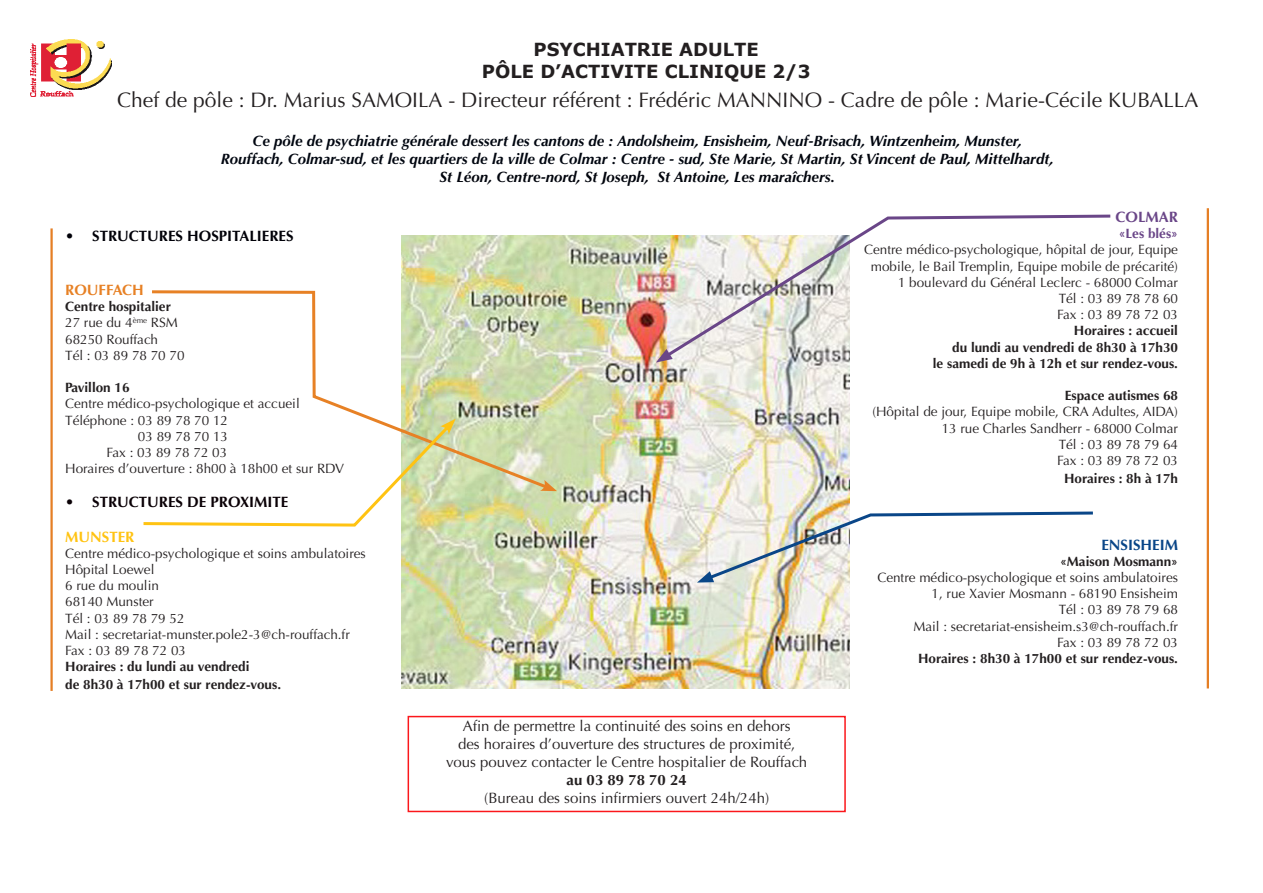
<style>
.page{position:relative;width:1263px;height:893px;background:#fff}
.page>*{position:absolute;margin:0;border:0;box-sizing:border-box;transform-origin:0 0}
.t1{font:21px "Optima";color:#231f20}
.t2{font:700 18px/21.6px "Verdana";color:#231f20;text-align:center}
.t3{font:italic 700 15px/18px "Optima";color:#000610;text-align:center}
.t4{font:15px/18px "Optima";color:#231f20;text-align:center}
.t5{font:700 15px "Optima";color:#000008}
.t6{font:700 15px "Optima";color:#0a0106}
.t7{font:700 15px "Optima";color:#0a4688}
.t8{font:700 15px "Optima";color:#e78125}
.t9{font:700 15px "Optima";color:#ffc312}
.t10{font:700 15px "Optima";color:#6a4688}
.t11{font:13.5px/16.2px "Optima";color:#231f20;text-align:right}
.t12{font:700 13.5px "Optima";color:#231f20}
.t13{font:700 13.5px "Optima";color:#6a4688}
.s1{color:#00040c}
.s2{font-weight:700}
</style>
<div class="page">
<img style="left:31px;top:39px;width:81px;height:58px">
<hr style="left:50px;top:228px;width:3px;height:463px;background:#e57f25">
<hr style="left:1207px;top:208px;width:2px;height:480px;background:#e57f25">
<div style="left:408px;top:716px;width:438px;height:96px;border:2px solid #fb171b"></div>
<img style="left:401px;top:236px;width:449px;height:452px">
<svg style="left:697px;top:510px;width:396px;height:73px"></svg>
<svg style="left:661px;top:214px;width:450px;height:147px"></svg>
<svg style="left:656px;top:349px;width:17px;height:13px"></svg>
<svg style="left:152px;top:289px;width:399px;height:202px"></svg>
<svg style="left:540px;top:480px;width:17px;height:11px"></svg>
<svg style="left:143px;top:419px;width:312px;height:109px"></svg>
<p class="t2" style="left:482px;top:38px;width:330px">PSYCHIATRIE ADULTE<br>PÔLE D’ACTIVITE CLINIQUE 2/3</p>
<p class="t1" style="left:117px;top:87px;width:1082px">Chef de pôle : Dr. Marius SAMOILA - Directeur référent : Frédéric MANNINO - Cadre de pôle : Marie-Cécile KUBALLA</p>
<p class="t3" style="left:221px;top:132px;width:834px">Ce pôle de psychiatrie générale dessert les cantons de : Andolsheim, Ensisheim, Neuf-Brisach, Wintzenheim, Munster,<br>Rouffach, Colmar-sud, et les quartiers de la ville de Colmar : Centre - sud, <span class="s1">Ste Marie, St Martin, St Vincent de Paul, Mittelhardt,<br>St Léon, Centre-nord, St Joseph, St Antoine, Les maraîchers.</span></p>
<p class="t5" style="left:65px;top:227px;width:230px">• STRUCTURES HOSPITALIERES</p>
<p class="t8" style="left:65px;top:281px;width:80px">ROUFFACH</p>
<p class="t12" style="left:65px;top:299px;width:107px">Centre hospitalier</p>
<p class="t11" style="left:65px;top:315px;width:114px;text-align:left">27 rue du 4<sup>ème</sup> RSM<br>68250 Rouffach</p>
<p class="t11" style="left:65px;top:347px;width:121px">Tél : 03 89 78 70 70</p>
<p class="t11" style="left:65px;top:380px;width:236px;text-align:left"><span class="s2">Pavillon 16<br></span>Centre médico-psychologique et accueil</p>
<p class="t11" style="left:65px;top:412px;width:164px">Téléphone : 03 89 78 70 12</p>
<p class="t11" style="left:138px;top:428px;width:92px">03 89 78 70 13</p>
<p class="t11" style="left:106px;top:444px;width:122px">Fax : 03 89 78 72 03</p>
<p class="t11" style="left:65px;top:461px;width:281px">Horaires d’ouverture : 8h00 à 18h00 et sur RDV</p>
<p class="t6" style="left:65px;top:493px;width:225px">• STRUCTURES DE PROXIMITE</p>
<p class="t9" style="left:65px;top:528px;width:71px">MUNSTER</p>
<p class="t11" style="left:65px;top:545px;width:302px">Centre médico-psychologique et soins ambulatoires</p>
<p class="t11" style="left:65px;top:561px;width:91px">Hôpital Loewel</p>
<p class="t11" style="left:65px;top:578px;width:95px">6 rue du moulin</p>
<p class="t11" style="left:65px;top:594px;width:90px">68140 Munster</p>
<p class="t11" style="left:65px;top:610px;width:121px">Tél : 03 89 78 79 52</p>
<p class="t11" style="left:65px;top:626px;width:286px">Mail : secretariat-munster.pole2-3@ch-rouffach.fr</p>
<p class="t11" style="left:65px;top:642px;width:122px">Fax : 03 89 78 72 03</p>
<p class="t12" style="left:65px;top:659px;width:186px">Horaires : du lundi au vendredi</p>
<p class="t12" style="left:65px;top:677px;width:217px">de 8h30 à 17h00 et sur rendez-vous.</p>
<p class="t4" style="left:463px;top:717px;width:329px">Afin de permettre la continuité des soins en dehors</p>
<p class="t4" style="left:458px;top:735px;width:339px">des horaires d’ouverture des structures de proximité,</p>
<p class="t4" style="left:446px;top:753px;width:363px">vous pouvez contacter le Centre hospitalier de Rouffach <span class="s2">au 03 89 78 70 24<br></span>(Bureau des soins infirmiers ouvert 24h/24h)</p>
<p class="t10" style="left:1115px;top:208px;width:64px">COLMAR</p>
<p class="t13" style="left:1119px;top:226px;width:61px">«Les blés»</p>
<p class="t11" style="left:864px;top:242px;width:315px">Centre médico-psychologique, hôpital de jour, Equipe mobile, le Bail Tremplin, Equipe mobile de précarité)<br>1 boulevard du Général Leclerc - 68000 Colmar</p>
<p class="t11" style="left:1059px;top:291px;width:121px">Tél : 03 89 78 78 60</p>
<p class="t11" style="left:1057px;top:307px;width:122px">Fax : 03 89 78 72 03</p>
<p class="t12" style="left:1074px;top:323px;width:106px">Horaires : accueil</p>
<p class="t12" style="left:952px;top:339px;width:227px">du lundi au vendredi de 8h30 à 17h30</p>
<p class="t12" style="left:933px;top:355px;width:247px">le samedi de 9h à 12h et sur rendez-vous.</p>
<p class="t12" style="left:1065px;top:388px;width:115px">Espace autismes 68</p>
<p class="t11" style="left:872px;top:404px;width:307px">(Hôpital de jour, Equipe mobile, CRA Adultes, AIDA)</p>
<p class="t11" style="left:942px;top:420px;width:238px">13 rue Charles Sandherr - 68000 Colmar<br>Tél : 03 89 78 79 64</p>
<p class="t11" style="left:1057px;top:453px;width:122px">Fax : 03 89 78 72 03</p>
<p class="t12" style="left:1064px;top:471px;width:115px">Horaires : 8h à 17h</p>
<p class="t7" style="left:1101px;top:536px;width:78px">ENSISHEIM</p>
<p class="t11" style="left:877px;top:553px;width:302px"><span class="s2">«Maison Mosmann»<br></span>Centre médico-psychologique et soins ambulatoires</p>
<p class="t11" style="left:931px;top:586px;width:248px">1, rue Xavier Mosmann - 68190 Ensisheim</p>
<p class="t11" style="left:1059px;top:602px;width:121px">Tél : 03 89 78 79 68</p>
<p class="t11" style="left:913px;top:618px;width:266px">Mail : secretariat-ensisheim.s3@ch-rouffach.fr</p>
<p class="t11" style="left:1057px;top:634px;width:122px">Fax : 03 89 78 72 03</p>
<p class="t12" style="left:918px;top:651px;width:261px">Horaires : 8h30 à 17h00 et sur rendez-vous.</p>
</div>
